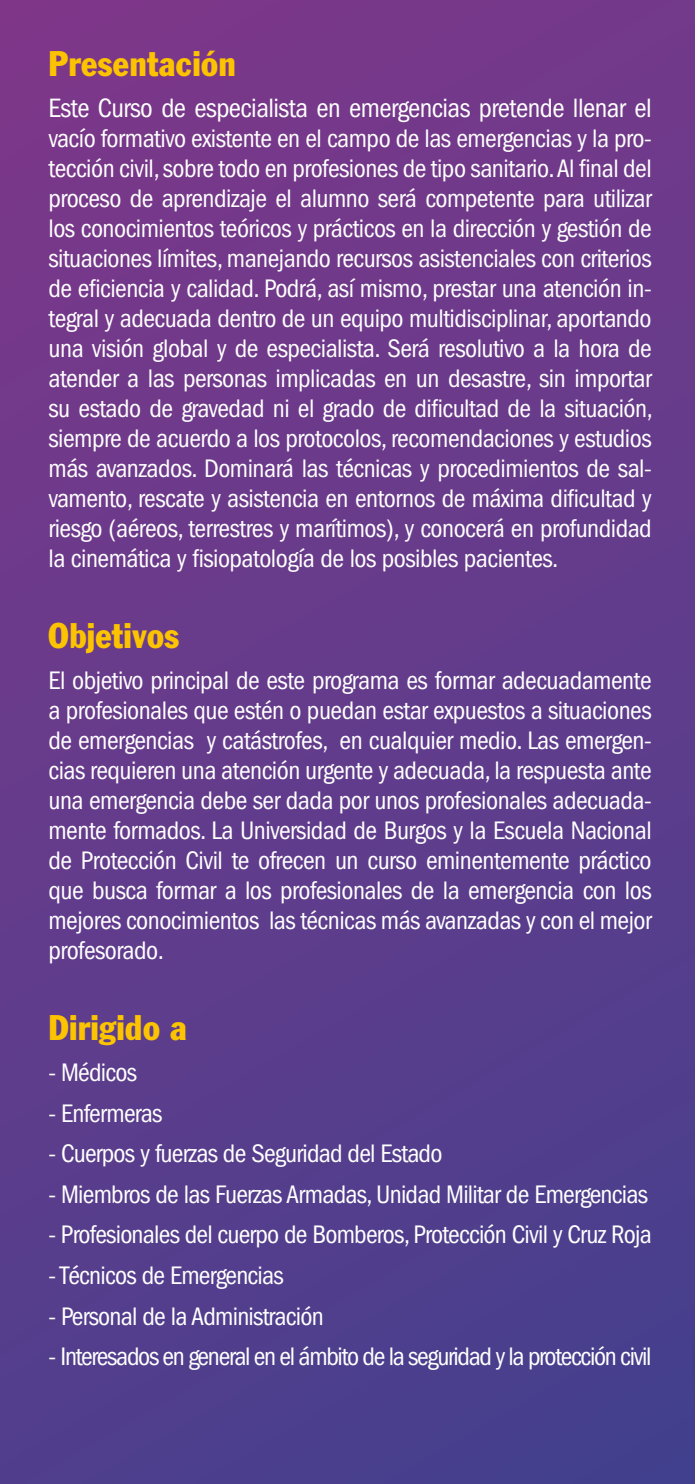
<style>
.page{position:relative;width:695px;height:1484px;background:#fff}
.page>*{position:absolute;margin:0;border:0;box-sizing:border-box;transform-origin:0 0}
.t1{font:condensed 35px "Franklin Gothic";letter-spacing:.01em;color:#fcc400}
.t2{font:condensed 27.5px "Franklin Gothic";letter-spacing:-.02em;color:#fff}
.t3{font:condensed 26.25px/30px "Franklin Gothic";letter-spacing:-.03em;color:#fff;text-align:justify}
.t4{font:condensed 26.25px "Franklin Gothic";letter-spacing:-.05em;color:#fff}
</style>
<div class="page">
<div style="left:0;top:0;width:694px;height:1484px;background:linear-gradient(to bottom,#7a388a,#4a408d)"></div>
<hr style="left:690px;top:1105px;width:4px;height:379px;background:#4f3f8d">
<div style="left:674px;top:1120px;width:20px;height:364px;background:#483f8d"></div>
<h1 class="t1" style="left:48px;top:42px;width:189px">Presentación</h1>
<p class="t2" style="left:48px;top:92px;width:604px">Este Curso de especialista en emergencias pretende llenar el</p>
<p class="t3" style="left:48px;top:123px;width:605px">vacío formativo existente en el campo de las emergencias y la pro&shy;tección civil, sobre todo en profesiones de tipo sanitario. Al final del proceso de aprendizaje el alumno será competente para utilizar los conocimientos teóricos y prácticos en la dirección y gestión de situaciones límites, manejando recursos asistenciales con criterios de eficiencia y calidad. Podrá, así mismo, prestar una atención in&shy;tegral y adecuada dentro de un equipo multidisciplinar, aportando una visión global y de especialista. Será resolutivo a la hora de atender a las personas implicadas en un desastre, sin importar su estado de gravedad ni el grado de dificultad de la situación, siempre de acuerdo a los protocolos, recomendaciones y estudios más avanzados. Dominará las técnicas y procedimientos de sal&shy;vamento, rescate y asistencia en entornos de máxima dificultad y riesgo (aéreos, terrestres y marítimos), y conocerá en profundidad la cinemática y fisiopatología de los posibles pacientes.</p>
<h1 class="t1" style="left:48px;top:614px;width:132px">Objetivos</h1>
<p class="t3" style="left:48px;top:665px;width:604px">El objetivo principal de este programa es formar adecuadamente a profesionales que estén o puedan estar expuestos a situaciones de emergencias y catástrofes, en cualquier medio. Las emergen&shy;cias requieren una atención urgente y adecuada, la respuesta ante una emergencia debe ser dada por unos profesionales adecuada&shy;mente formados. La Universidad de Burgos y la Escuela Nacional de Protección Civil te ofrecen un curso eminentemente práctico que busca formar a los profesionales de la emergencia con los mejores conocimientos las técnicas más avanzadas y con el mejor profesorado.</p>
<h1 class="t1" style="left:48px;top:1006px;width:140px">Dirigido a</h1>
<p class="t3" style="left:48px;top:1057px;width:90px">- Médicos</p>
<p class="t3" style="left:48px;top:1098px;width:115px">- Enfermeras</p>
<p class="t3" style="left:48px;top:1138px;width:395px">- Cuerpos y fuerzas de Seguridad del Estado</p>
<p class="t3" style="left:48px;top:1179px;width:600px">- Miembros de las Fuerzas Armadas, Unidad Militar de Emergencias</p>
<p class="t3" style="left:48px;top:1220px;width:604px">- Profesionales del cuerpo de Bomberos, Protección Civil y Cruz Roja</p>
<p class="t3" style="left:48px;top:1260px;width:236px">- Técnicos de Emergencias</p>
<p class="t3" style="left:48px;top:1301px;width:276px">- Personal de la Administración</p>
<p class="t4" style="left:48px;top:1342px;width:604px">- Interesados en general en el ámbito de la seguridad y la protección civil</p>
</div>
